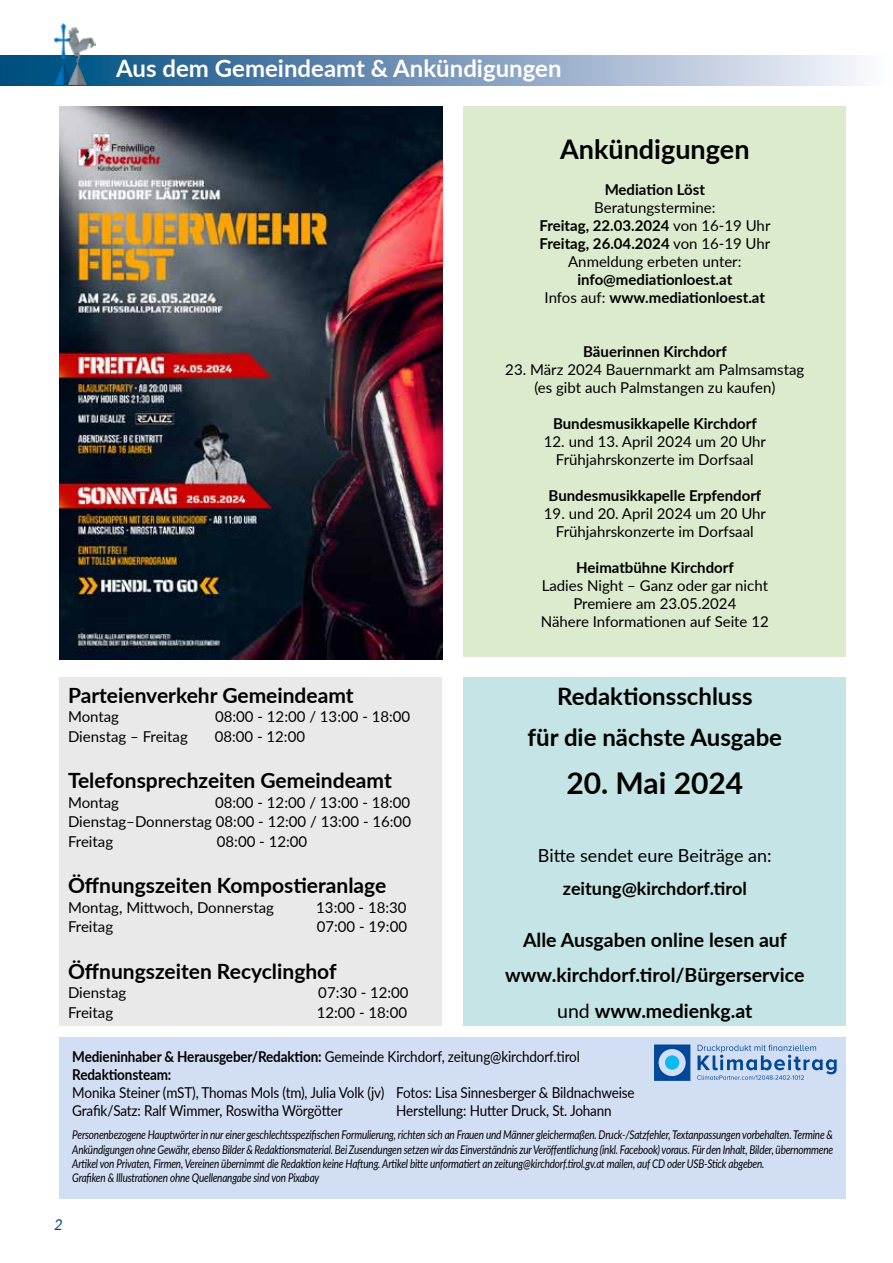
<style>
.page{position:relative;width:893px;height:1263px;background:#fff}
.page>*{position:absolute;margin:0;border:0;box-sizing:border-box;transform-origin:0 0}
.t1{font:700 30px "Lato";color:#000}
.t2{font:700 27px "Lato";color:#000}
.t3{font:700 24px/41px "Lato";color:#000;text-align:center}
.t4{font:700 24px "Lato";color:#fff}
.t5{font:700 21px "Lato";color:#000}
.t6{font:700 19.5px/35.5px "Lato";color:#000;text-align:center}
.t7{font:18px "Lato";color:#000}
.t8{font:700 18px "Lato";color:#000}
.t9{font:15px/18px "Lato";color:#000;text-align:center}
.t10{font:700 15px/18px "Lato";color:#000;text-align:center}
.t11{font:15px/18px "Lato";color:#000;scale:.9 1}
.t12{font:700 15px/18px "Lato";color:#000;scale:.9 1}
.t13{font:italic 15px "Lato";color:#004c7b}
.t14{font:italic 12px/14.4px "Lato";letter-spacing:-.02em;color:#000;scale:.83 1}
.s1{font-weight:700}
.s2{font-weight:400}
</style>
<div class="page">
<div style="left:0;top:55px;width:893px;height:30px;background:linear-gradient(to right,#00437a,#fef6fe)"></div>
<div style="left:60px;top:1037px;width:786px;height:161px;background:#d2def3"></div>
<div style="left:463px;top:677px;width:383px;height:349px;background:#c5e4e5"></div>
<svg style="left:654px;top:1044px;width:36px;height:37px"></svg>
<div style="left:665px;top:1055px;width:14px;height:15px;background:#0bbbef;border-radius:50%"></div>
<svg style="left:697px;top:1045px;width:140px;height:35px"></svg>
<div style="left:60px;top:677px;width:382px;height:349px;background:#e9e9e9"></div>
<div style="left:463px;top:106px;width:383px;height:551px;background:#dcebcd"></div>
<img style="left:60px;top:106px;width:382px;height:553px">
<img style="left:53px;top:23px;width:43px;height:61px">
<h3 class="t4" style="left:116px;top:50px;width:447px">Aus dem Gemeindeamt &amp; Ankündigungen</h3>
<h2 class="t2" style="left:560px;top:129px;width:191px">Ankündigungen</h2>
<p class="t10" style="left:605px;top:179px;width:102px">Mediation Löst</p>
<p class="t9" style="left:540px;top:197px;width:232px">Beratungstermine:<br><span class="s1">Freitag, 22.03.2024</span> von 16-19 Uhr<br><span class="s1">Freitag, 26.04.2024</span> von 16-19 Uhr<br>Anmeldung erbeten unter:</p>
<p class="t10" style="left:545px;top:269px;width:222px">info@mediationloest.at<br><span class="s2">Infos auf:</span> www.mediationloest.at</p>
<h3 class="t5" style="left:68px;top:680px;width:287px">Parteienverkehr Gemeindeamt</h3>
<p class="t9" style="left:68px;top:707px;width:53px">Montag</p>
<p class="t9" style="left:215px;top:707px;width:197px">08:00 - 12:00 / 13:00 - 18:00</p>
<p class="t9" style="left:68px;top:727px;width:121px">Dienstag – Freitag</p>
<p class="t9" style="left:215px;top:727px;width:92px">08:00 - 12:00</p>
<h3 class="t5" style="left:68px;top:765px;width:325px">Telefonsprechzeiten Gemeindeamt</h3>
<p class="t9" style="left:68px;top:793px;width:53px">Montag</p>
<p class="t9" style="left:68px;top:792px;width:344px;line-height:19.5px;text-align:justify;text-indent:147px">08:00 - 12:00 / 13:00 - 18:00<br>Dienstag–Donnerstag 08:00 - 12:00 / 13:00 - 16:00<br>Freitag</p>
<p class="t9" style="left:217px;top:832px;width:92px">08:00 - 12:00</p>
<h3 class="t5" style="left:68px;top:870px;width:320px">Öffnungszeiten Kompostieranlage</h3>
<p class="t9" style="left:68px;top:898px;width:207px">Montag, Mittwoch, Donnerstag</p>
<p class="t9" style="left:316px;top:898px;width:92px">13:00 - 18:30</p>
<p class="t9" style="left:68px;top:917px;width:47px">Freitag</p>
<p class="t9" style="left:317px;top:917px;width:92px">07:00 - 19:00</p>
<h3 class="t5" style="left:68px;top:955px;width:270px">Öffnungszeiten Recyclinghof</h3>
<p class="t9" style="left:68px;top:983px;width:60px">Dienstag</p>
<p class="t9" style="left:318px;top:983px;width:92px">07:30 - 12:00</p>
<p class="t9" style="left:68px;top:1002px;width:47px">Freitag</p>
<p class="t9" style="left:317px;top:1002px;width:92px">12:00 - 18:00</p>
<p class="t10" style="left:583px;top:341px;width:145px">Bäuerinnen Kirchdorf</p>
<p class="t9" style="left:505px;top:359px;width:301px">23. März 2024 Bauernmarkt am Palmsamstag (es gibt auch Palmstangen zu kaufen)</p>
<p class="t10" style="left:553px;top:413px;width:205px">Bundesmusikkapelle Kirchdorf</p>
<p class="t9" style="left:544px;top:431px;width:224px">12. und 13. April 2024 um 20 Uhr<br>Frühjahrskonzerte im Dorfsaal</p>
<p class="t10" style="left:549px;top:485px;width:214px">Bundesmusikkapelle Erpfendorf</p>
<p class="t9" style="left:544px;top:503px;width:224px">19. und 20. April 2024 um 20 Uhr<br>Frühjahrskonzerte im Dorfsaal</p>
<p class="t10" style="left:576px;top:557px;width:159px">Heimatbühne Kirchdorf</p>
<p class="t9" style="left:541px;top:575px;width:229px">Ladies Night – Ganz oder gar nicht<br>Premiere am 23.05.2024<br>Nähere Informationen auf Seite 12</p>
<h3 class="t3" style="left:528px;top:675px;width:256px">Redaktionsschluss<br>für die nächste Ausgabe</h3>
<h1 class="t1" style="left:566px;top:761px;width:178px">20. Mai 2024</h1>
<p class="t7" style="left:538px;top:842px;width:235px">Bitte sendet eure Beiträge an:</p>
<p class="t8" style="left:563px;top:875px;width:185px">zeitung@kirchdorf.tirol</p>
<h3 class="t6" style="left:505px;top:921px;width:301px">Alle Ausgaben online lesen auf www.kirchdorf.tirol/Bürgerservice <span class="s2">und</span> www.medienkg.at</h3>
<p class="t12" style="left:72px;top:1047px;width:565px">Medieninhaber &amp; Herausgeber/Redaktion: <span class="s2">Gemeinde Kirchdorf, zeitung@kirchdorf.tirol<br></span>Redaktionsteam:</p>
<p class="t11" style="left:72px;top:1083px;width:626px">Monika Steiner (mST), Thomas Mols (tm), Julia Volk (jv) Fotos: Lisa Sinnesberger &amp; Bildnachweise<br>Grafik/Satz: Ralf Wimmer, Roswitha Wörgötter</p>
<p class="t11" style="left:396px;top:1101px;width:241px">Herstellung: Hutter Druck, St. Johann</p>
<p class="t14" style="left:72px;top:1127px;width:918px">Personenbezogene Hauptwörter in nur einer geschlechtsspezifischen Formulierung, richten sich an Frauen und Männer gleichermaßen. Druck-/Satzfehler, Textanpassungen vorbehalten. Termine &amp; Ankündigungen ohne Gewähr, ebenso Bilder &amp; Redaktionsmaterial. Bei Zusendungen setzen wir das Einverständnis zur Veröffentlichung (inkl. Facebook) voraus. Für den Inhalt, Bilder, übernommene Artikel von Privaten, Firmen, Vereinen übernimmt die Redaktion keine Haftung. Artikel bitte unformatiert an zeitung@kirchdorf.tirol.gv.at mailen, auf CD oder USB-Stick abgeben.<br>Grafiken &amp; Illustrationen ohne Quellenangabe sind von Pixabay</p>
<p class="t13" style="left:54px;top:1213px;width:10px">2</p>
</div>
